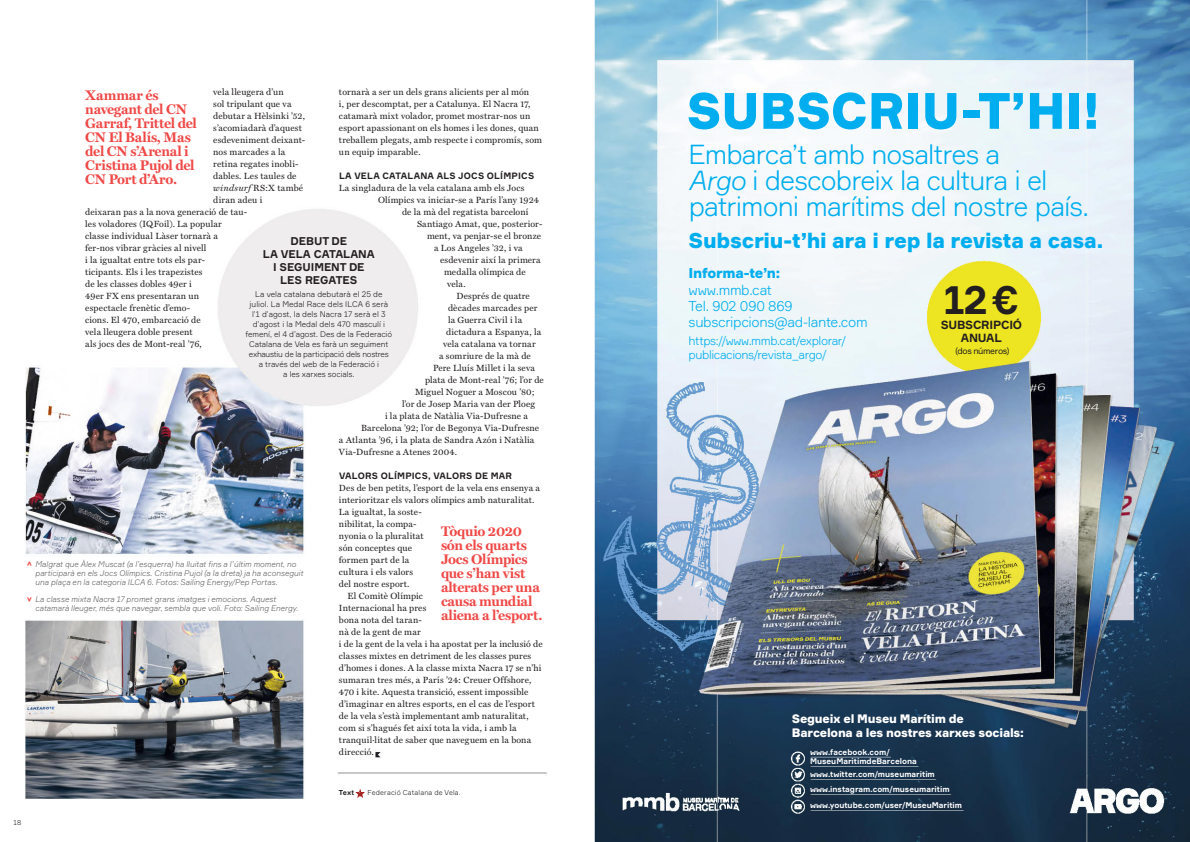
<style>
.page{position:relative;width:1190px;height:842px;background:#fff}
.page>*{position:absolute;margin:0;border:0;box-sizing:border-box;transform-origin:0 0}
.t1{font:900 50px "Formular";letter-spacing:-.01em;color:#00aeef}
.t2{font:700 39.6px "Formular";color:#231f20}
.t3{font:300 27px/26px "Formular";letter-spacing:-.035em;color:#00aeef}
.t4{font:900 21px "Formular";letter-spacing:-.015em;color:#00aeef}
.t5{font:700 14px/14px "Miller Text";letter-spacing:-.02em;color:#ef4846}
.t6{font:300 14px/16.4px "Formular";letter-spacing:-.025em;color:#00aeef}
.t7{font:900 14px "Formular";letter-spacing:-.025em;color:#00aeef}
.t8{font:900 12px/14px "Formular";letter-spacing:-.02em;color:#fff}
.t9{font:300 12px/14px "Formular";letter-spacing:-.035em;color:#00aeef}
.t10{font:700 11.6px/12.6px "Formular";letter-spacing:-.02em;color:#231f20;text-align:center}
.t11{font:700 11px/12.8px "Formular";letter-spacing:-.005em;color:#231f20;text-align:center}
.t12{font:9px/12px "Miller Text";letter-spacing:.02em;color:#231f20}
.t13{font:700 9px "Formular";letter-spacing:.02em;color:#231f20}
.t14{font:8.7px "Formular";letter-spacing:-.035em;color:#231f20}
.t15{font:italic 300 8px/9px "Formular";letter-spacing:-.005em;color:#636366}
.t16{font:300 8px/10px "Formular";letter-spacing:-.01em;color:#231f20;text-align:center}
.t17{font:700 8px/15.6px "Formular";letter-spacing:-.005em;color:#fff}
.t18{font:900 8px "Formular";color:#ef4846}
.t19{font:300 7px "Formular";letter-spacing:.02em;color:#231f20}
.t20{font:700 7px "Formular";color:#231f20}
.s1{font-style:italic}
.s2{font-family:"Georgia"}
</style>
<div class="page">
<img style="left:25px;top:0;width:1165px;height:841px">
<p class="t12" style="left:213px;top:86px;width:72px">vela lleugera d’un</p>
<p class="t12" style="left:213px;top:98px;width:80px">sol tripulant que va</p>
<p class="t12" style="left:213px;top:110px;width:93px">debutar a Hèlsinki ’52,</p>
<p class="t12" style="left:213px;top:122px;width:90px">s’acomiadarà d’aquest</p>
<p class="t12" style="left:213px;top:134px;width:94px">esdeveniment deixant-</p>
<p class="t12" style="left:213px;top:146px;width:73px">nos marcades a la</p>
<p class="t12" style="left:213px;top:158px;width:87px">retina regates inobli-</p>
<p class="t12" style="left:213px;top:170px;width:85px">dables. Les taules de</p>
<p class="t12" style="left:213px;top:182px;width:91px"><span class="s1">windsurf</span> RS:X també</p>
<p class="t12" style="left:213px;top:194px;width:50px">diran adeu i</p>
<p class="t12" style="left:85px;top:206px;width:163px">deixaran pas a la nova generació de tau-</p>
<p class="t12" style="left:85px;top:218px;width:138px">les voladores (IQFoil). La popular</p>
<p class="t12" style="left:85px;top:230px;width:134px">classe individual Làser tornarà a</p>
<p class="t12" style="left:85px;top:242px;width:123px">fer-nos vibrar gràcies al nivell</p>
<p class="t12" style="left:85px;top:254px;width:121px">i la igualtat entre tots els par-</p>
<p class="t12" style="left:85px;top:266px;width:119px">ticipants. Els i les trapezistes</p>
<p class="t12" style="left:85px;top:278px;width:108px">de les classes dobles 49er i</p>
<p class="t12" style="left:85px;top:290px;width:115px">49er FX ens presentaran un</p>
<p class="t12" style="left:85px;top:302px;width:106px">espectacle frenètic d’emo-</p>
<p class="t12" style="left:85px;top:314px;width:117px">cions. El 470, embarcació de</p>
<p class="t12" style="left:85px;top:326px;width:109px">vela lleugera doble present</p>
<p class="t12" style="left:85px;top:338px;width:118px">als jocs des de Mont-real ’76,</p>
<p class="t12" style="left:339px;top:86px;width:204px">tornarà a ser un dels grans alicients per al món<br>i, per descomptat, per a Catalunya. El Nacra 17, catamarà mixt volador, promet mostrar-nos un esport apassionant on els homes i les dones, quan treballem plegats, amb respecte i compromís, som un equip imparable.</p>
<p class="t13" style="left:339px;top:170px;width:197px">LA VELA CATALANA ALS JOCS OLÍMPICS</p>
<p class="t12" style="left:339px;top:182px;width:187px">La singladura de la vela catalana amb els Jocs</p>
<p class="t12" style="left:378px;top:194px;width:162px">Olímpics va iniciar-se a París l’any 1924</p>
<p class="t12" style="left:402px;top:206px;width:128px">de la mà del regatista barceloní</p>
<p class="t12" style="left:417px;top:218px;width:127px">Santiago Amat, que, posterior-</p>
<p class="t12" style="left:427px;top:230px;width:116px">ment, va penjar-se el bronze</p>
<p class="t12" style="left:434px;top:242px;width:90px">a Los Angeles ’32, i va</p>
<p class="t12" style="left:440px;top:254px;width:102px">esdevenir així la primera</p>
<p class="t12" style="left:444px;top:266px;width:83px">medalla olímpica de</p>
<p class="t12" style="left:447px;top:278px;width:20px">vela.</p>
<p class="t12" style="left:456px;top:290px;width:75px">Després de quatre</p>
<p class="t12" style="left:448px;top:302px;width:91px">dècades marcades per</p>
<p class="t12" style="left:448px;top:314px;width:76px">la Guerra Civil i la</p>
<p class="t12" style="left:446px;top:326px;width:97px">dictadura a Espanya, la</p>
<p class="t12" style="left:443px;top:338px;width:94px">vela catalana va tornar</p>
<p class="t12" style="left:439px;top:350px;width:93px">a somriure de la mà de</p>
<p class="t12" style="left:433px;top:362px;width:103px">Pere Lluís Millet i la seva</p>
<p class="t12" style="left:425px;top:374px;width:120px">plata de Mont-real ’76; l’or de</p>
<p class="t12" style="left:415px;top:386px;width:121px">Miguel Noguer a Moscou ’80;</p>
<p class="t12" style="left:402px;top:398px;width:135px">l’or de Josep Maria van der Ploeg</p>
<p class="t12" style="left:385px;top:410px;width:144px">i la plata de Natàlia Via-Dufresne a</p>
<p class="t12" style="left:361px;top:421px;width:180px">Barcelona ’92; l’or de Begonya Via-Dufresne</p>
<p class="t12" style="left:339px;top:433px;width:197px">a Atlanta ’96, i la plata de Sandra Azón i Natàlia</p>
<p class="t12" style="left:339px;top:445px;width:120px">Via-Dufresne a Atenes 2004.</p>
<p class="t13" style="left:339px;top:470px;width:175px">VALORS OLÍMPICS, VALORS DE MAR</p>
<p class="t12" style="left:339px;top:481px;width:202px">Des de ben petits, l’esport de la vela ens ensenya a</p>
<p class="t12" style="left:339px;top:493px;width:197px">interioritzar els valors olímpics amb naturalitat.</p>
<p class="t12" style="left:339px;top:505px;width:84px">La igualtat, la soste-</p>
<p class="t12" style="left:339px;top:517px;width:79px">nibilitat, la compa-</p>
<p class="t12" style="left:339px;top:529px;width:86px">nyonia o la pluralitat</p>
<p class="t12" style="left:339px;top:541px;width:75px">són conceptes que</p>
<p class="t12" style="left:339px;top:553px;width:72px">formen part de la</p>
<p class="t12" style="left:339px;top:565px;width:76px">cultura i els valors</p>
<p class="t12" style="left:339px;top:577px;width:72px">del nostre esport.</p>
<p class="t12" style="left:347px;top:589px;width:77px">El Comitè Olímpic</p>
<p class="t12" style="left:339px;top:601px;width:89px">Internacional ha pres</p>
<p class="t12" style="left:339px;top:613px;width:84px">bona nota del taran-</p>
<p class="t12" style="left:339px;top:625px;width:83px">nà de la gent de mar</p>
<p class="t12" style="left:339px;top:637px;width:205px">i de la gent de la vela i ha apostat per la inclusió de</p>
<p class="t12" style="left:339px;top:649px;width:194px">classes mixtes en detriment de les classes pures</p>
<p class="t12" style="left:339px;top:661px;width:204px">d’homes i dones. A la classe mixta Nacra 17 se n’hi</p>
<p class="t12" style="left:339px;top:673px;width:194px">sumaran tres més, a París ’24: Creuer Offshore,</p>
<p class="t12" style="left:339px;top:685px;width:191px">470 i kite. Aquesta transició, essent impossible</p>
<p class="t12" style="left:339px;top:697px;width:197px">d’imaginar en altres esports, en el cas de l’esport</p>
<p class="t12" style="left:339px;top:709px;width:191px">de la vela s’està implementant amb naturalitat,</p>
<p class="t12" style="left:339px;top:721px;width:179px">com si s’hagués fet així tota la vida, i amb la</p>
<p class="t12" style="left:339px;top:733px;width:194px">tranquil·litat de saber que naveguem en la bona</p>
<p class="t12" style="left:339px;top:745px;width:36px">direcció<span class="s2">.</span></p>
<h3 class="t5" style="left:85px;top:88px;width:113px">Xammar és navegant del CN<br>Garraf, Trittel del<br>CN El Balís, Mas del CN s’Arenal i<br>Cristina Pujol del<br>CN Port d’Aro.</h3>
<p class="t11" style="left:263px;top:235px;width:113px">DEBUT DE<br>LA VELA CATALANA<br>I SEGUIMENT DE<br>LES REGATES</p>
<p class="t16" style="left:245px;top:288px;width:148px">La vela catalana debutarà el 25 de juliol. La Medal Race dels ILCA 6 serà l’1 d’agost, la dels Nacra 17 serà el 3 d’agost i la Medal dels 470 masculí i femení, el 4 d’agost. Des de la Federació Catalana de Vela es farà un seguiment exhaustiu de la participació dels nostres<br>a través del web de la Federació i<br>a les xarxes socials.</p>
<h3 class="t5" style="left:441px;top:523px;width:103px">Tòquio 2020 són els quarts<br>Jocs Olímpics que s’han vist alterats per una causa mundial aliena a l’esport.</h3>
<p class="t15" style="left:35px;top:559px;width:270px">Malgrat que Àlex Muscat (a l’esquerra) ha lluitat fins a l’últim moment, no participarà en els Jocs Olímpics. Cristina Pujol (a la dreta) ja ha aconseguit una plaça en la categoria ILCA 6. Fotos: Sailing Energy/Pep Portas.</p>
<p class="t18" style="left:35px;top:561px;width:7px;rotate:90deg">&lt;</p>
<p class="t15" style="left:35px;top:594px;width:264px">La classe mixta Nacra 17 promet grans imatges i emocions. Aquest catamarà lleuger, més que navegar, sembla que voli. Foto: Sailing Energy.</p>
<p class="t18" style="left:24px;top:601px;width:7px;rotate:-90deg">&lt;</p>
<p class="t19" style="left:14px;top:817px;width:9px">18</p>
<p class="t20" style="left:339px;top:787px;width:17px">Text</p>
<p class="t19" style="left:367px;top:787px;width:95px">Federació Catalana de Vela.</p>
<h1 class="t1" style="left:686px;top:80px;width:415px">SUBSCRIU-T’HI!</h1>
<h3 class="t3" style="left:688px;top:141px;width:402px">Embarca’t amb nosaltres a<br><span class="s1">Argo</span> i descobreix la cultura i el patrimoni marítims del nostre país.</h3>
<h3 class="t4" style="left:688px;top:228px;width:416px">Subscriu-t’hi ara i rep la revista a casa.</h3>
<h3 class="t7" style="left:688px;top:264px;width:93px">Informa-te’n:</h3>
<h3 class="t6" style="left:688px;top:281px;width:181px">www.mmb.cat<br>Tel. 902 090 869 subscripcions@ad-lante.com</h3>
<h3 class="t9" style="left:688px;top:333px;width:159px">https://www.mmb.cat/explorar/ publicacions/revista_argo/</h3>
<h2 class="t2" style="left:943px;top:275px;width:77px">12 €</h2>
<p class="t10" style="left:940px;top:318px;width:83px">SUBSCRIPCIÓ<br>ANUAL</p>
<p class="t14" style="left:955px;top:346px;width:55px">(dos números)</p>
<h3 class="t8" style="left:792px;top:710px;width:233px">Segueix el Museu Marítim de<br>Barcelona a les nostres xarxes socials:</h3>
<p class="t17" style="left:810px;top:746px;width:108px;line-height:9px">www.facebook.com/<br>MuseuMaritimdeBarcelona</p>
<p class="t17" style="left:810px;top:765px;width:154px">www.twitter.com/museumaritim www.instagram.com/museumaritim www.youtube.com/user/MuseuMaritim</p>
</div>
